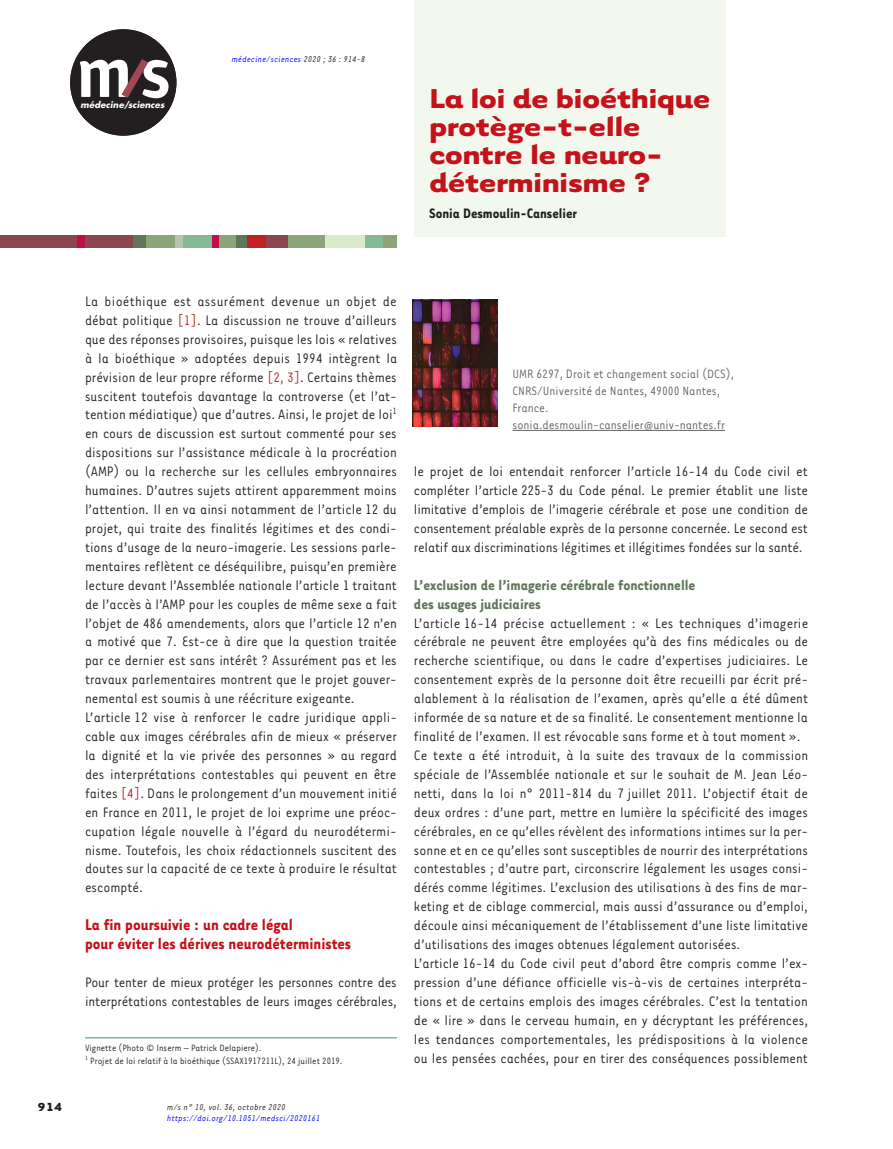
<style>
.page{position:relative;width:893px;height:1149px;background:#fff}
.page>*{position:absolute;margin:0;border:0;box-sizing:border-box;transform-origin:0 0}
.t1{font:700 31.5px/28.2px "Tarzana Wide";letter-spacing:-.02em;color:#c4121a}
.t2{font:700 18px/18.9px "Tarzana Narrow";color:#c4121a}
.t3{font:700 16.5px/18.9px "Tarzana Narrow";color:#5f7659}
.t4{font:15.75px/18.9px "Tarzana Narrow";color:#231f20}
.t5{font:700 15.75px "Tarzana Narrow";color:#231f20}
.t6{font:13.95px/17px "Tarzana Narrow";color:#636366}
.t7{font:700 13.5px "Tarzana Wide";color:#231f20}
.t8{font:10.5px/12.6px "Tarzana Narrow";color:#231f20}
.t9{font:italic 9.75px "Tarzana Narrow";letter-spacing:.025em;color:#00f}
.t10{font:italic 9.75px "Tarzana Narrow";letter-spacing:.025em;color:#231f20}
.t11{font:italic 700 8.55px "Futura";letter-spacing:.01em;color:#fff}
.s1{color:#231f20}
.s2{color:#c12025}
</style>
<div class="page">
<div style="left:70px;top:29px;width:106px;height:107px;background:#231f20;border-radius:50%"></div>
<svg style="left:80px;top:60px;width:89px;height:38px"></svg>
<div style="left:414px;top:0;width:312px;height:236px;background:#f2f8ed"></div>
<hr style="left:512px;top:430px;width:213px;height:1px;background:#636366">
<img style="left:412px;top:299px;width:85px;height:127px">
<div style="left:0;top:235px;width:134px;height:13px;background:#8d454f"></div>
<div style="left:133px;top:235px;width:17px;height:13px;background:#5f7659"></div>
<div style="left:235px;top:235px;width:13px;height:13px;background:#5f7659"></div>
<div style="left:147px;top:235px;width:29px;height:13px;background:#8ba479"></div>
<div style="left:181px;top:235px;width:32px;height:13px;background:#84ba95"></div>
<div style="left:364px;top:235px;width:20px;height:13px;background:#84ba95"></div>
<div style="left:217px;top:235px;width:18px;height:13px;background:#8ba479"></div>
<div style="left:383px;top:235px;width:14px;height:13px;background:#8ba479"></div>
<div style="left:287px;top:235px;width:38px;height:13px;background:#8ba479"></div>
<div style="left:325px;top:235px;width:39px;height:13px;background:#daebcb"></div>
<div style="left:176px;top:235px;width:7px;height:13px;background:#b6c4ad"></div>
<div style="left:78px;top:235px;width:7px;height:13px;background:#c10d45"></div>
<div style="left:213px;top:235px;width:6px;height:13px;background:#c10d45"></div>
<div style="left:248px;top:235px;width:27px;height:13px;background:#c12025"></div>
<div style="left:267px;top:235px;width:21px;height:13px;background:#8d454f"></div>
<hr style="left:85px;top:1036px;width:312px;height:2px;background:#7db894">
<p class="t11" style="left:81px;top:99px;width:85px">médecine/sciences</p>
<p class="t9" style="left:232px;top:53px;width:135px">médecine/sciences <span class="s1">2020 ; 36 : 914-8</span></p>
<h1 class="t1" style="left:429px;top:82px;width:283px">La loi de bioéthique protège-t-elle contre le neuro&shy;déterminisme ?</h1>
<p class="t5" style="left:429px;top:203px;width:149px">Sonia Desmoulin-Canselier</p>
<p class="t4" style="left:85px;top:291px;width:314px">La bioéthique est assurément devenue un objet de débat politique <span class="s2">[1]</span>. La discussion ne trouve d’ailleurs que des réponses provisoires, puisque les lois « relatives à la bioéthique » adoptées depuis 1994 intègrent la prévision de leur propre réforme <span class="s2">[2, 3]</span>. Certains thèmes suscitent toutefois davantage la controverse (et l’at&shy;tention médiatique) que d’autres. Ainsi, le projet de loi<sup>1 </sup>en cours de discussion est surtout commenté pour ses dispositions sur l’assistance médicale à la procréation (AMP) ou la recherche sur les cellules embryonnaires humaines. D’autres sujets attirent apparemment moins l’attention. Il en va ainsi notamment de l’article 12 du projet, qui traite des finalités légitimes et des condi&shy;tions d’usage de la neuro-imagerie. Les sessions parle&shy;mentaires reflètent ce déséquilibre, puisqu’en première lecture devant l’Assemblée nationale l’article 1 traitant de l’accès à l’AMP pour les couples de même sexe a fait l’objet de 486 amendements, alors que l’article 12 n’en a motivé que 7. Est-ce à dire que la question traitée par ce dernier est sans intérêt ? Assurément pas et les travaux parlementaires montrent que le projet gouver&shy;nemental est soumis à une réécriture exigeante.<br>L’article 12 vise à renforcer le cadre juridique appli&shy;cable aux images cérébrales afin de mieux « préserver la dignité et la vie privée des personnes » au regard des interprétations contestables qui peuvent en être faites <span class="s2">[4]</span>. Dans le prolongement d’un mouvement initié en France en 2011, le projet de loi exprime une préoc&shy;cupation légale nouvelle à l’égard du neurodétermi&shy;nisme. Toutefois, les choix rédactionnels suscitent des doutes sur la capacité de ce texte à produire le résultat escompté.</p>
<p class="t2" style="left:85px;top:914px;width:267px">La fin poursuivie : un cadre légal<br>pour éviter les dérives neurodéterministes</p>
<p class="t4" style="left:85px;top:971px;width:313px">Pour tenter de mieux protéger les personnes contre des interprétations contestables de leurs images cérébrales,</p>
<p class="t8" style="left:85px;top:1040px;width:259px">Vignette (Photo © Inserm – Patrick Delapiere).<br><sup>1</sup> Projet de loi relatif à la bioéthique (SSAX1917211L), 24 juillet 2019.</p>
<p class="t7" style="left:38px;top:1097px;width:26px">914</p>
<p class="t10" style="left:167px;top:1100px;width:120px">m/s n° 10, vol. 36, octobre 2020</p>
<p class="t9" style="left:167px;top:1111px;width:155px">https://doi.org/10.1051/medsci/2020161</p>
<p class="t6" style="left:512px;top:364px;width:223px">UMR 6297, Droit et changement social (DCS), CNRS/Université de Nantes, 49000 Nantes, France. sonia.desmoulin-canselier@univ-nantes.fr</p>
<p class="t4" style="left:414px;top:461px;width:396px;text-align:justify">le projet de loi entendait renforcer l’article 16-14 du Code civil et compléter l’article 225-3 du Code pénal. Le premier établit une liste limitative d’emplois de l’imagerie cérébrale et pose une condition de consentement préalable exprès de la personne concernée. Le second est relatif aux discriminations légitimes et illégitimes fondées sur la santé.</p>
<p class="t3" style="left:414px;top:574px;width:283px">L’exclusion de l’imagerie cérébrale fonctionnelle des usages judiciaires</p>
<p class="t4" style="left:414px;top:612px;width:396px">L’article 16-14 précise actuellement : « Les techniques d’imagerie cérébrale ne peuvent être employées qu’à des fins médicales ou de recherche scientifique, ou dans le cadre d’expertises judiciaires. Le consentement exprès de la personne doit être recueilli par écrit pré&shy;alablement à la réalisation de l’examen, après qu’elle a été dûment informée de sa nature et de sa finalité. Le consentement mentionne la finalité de l’examen. Il est révocable sans forme et à tout moment ».<br>Ce texte a été introduit, à la suite des travaux de la commission spéciale de l’Assemblée nationale et sur le souhait de M. Jean Léo&shy;netti, dans la loi n° 2011-814 du 7 juillet 2011. L’objectif était de deux ordres : d’une part, mettre en lumière la spécificité des images cérébrales, en ce qu’elles révèlent des informations intimes sur la per&shy;sonne et en ce qu’elles sont susceptibles de nourrir des interprétations contestables ; d’autre part, circonscrire légalement les usages consi&shy;dérés comme légitimes. L’exclusion des utilisations à des fins de mar&shy;keting et de ciblage commercial, mais aussi d’assurance ou d’emploi, découle ainsi mécaniquement de l’établissement d’une liste limitative d’utilisations des images obtenues légalement autorisées.<br>L’article 16-14 du Code civil peut d’abord être compris comme l’ex&shy;pression d’une défiance officielle vis-à-vis de certaines interpréta&shy;tions et de certains emplois des images cérébrales. C’est la tentation de « lire » dans le cerveau humain, en y décryptant les préférences, les tendances comportementales, les prédispositions à la violence ou les pensées cachées, pour en tirer des conséquences possiblement</p>
</div>
